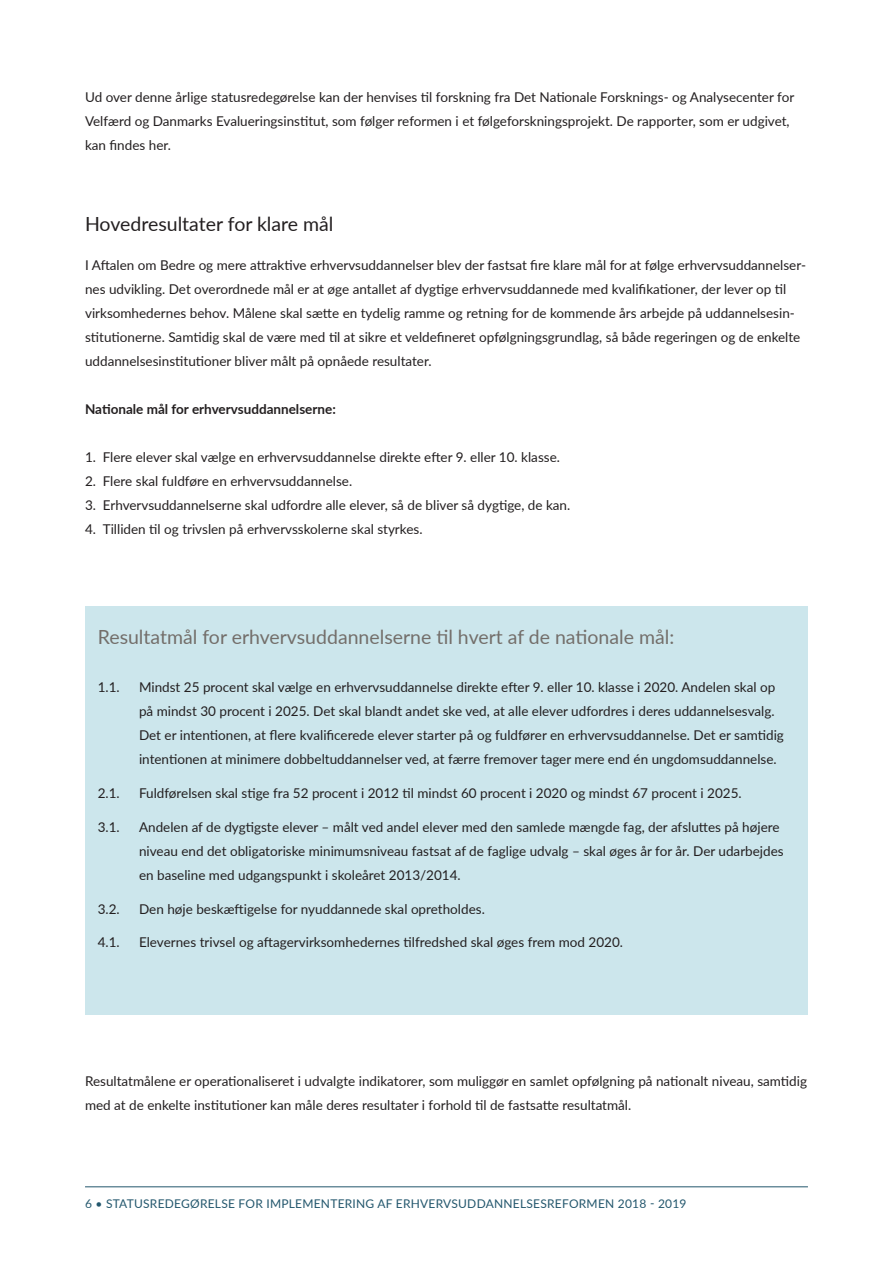
<style>
.page{position:relative;width:893px;height:1263px;background:#fff}
.page>*{position:absolute;margin:0;border:0;box-sizing:border-box;transform-origin:0 0}
.t1{font:19.5px "Lato";color:#736e6a}
.t2{font:19.5px "Lato";color:#231f20}
.t3{font:13.5px/24px "Lato";color:#231f20}
.t4{font:700 13.5px "Lato";color:#231f20}
.t5{font:12px "Lato";letter-spacing:.02em;color:#23576d}
</style>
<div class="page">
<div style="left:85px;top:606px;width:722px;height:408px;background:#cce6ec"></div>
<hr style="left:85px;top:1186px;width:723px;height:1px;background:#23576d">
<p class="t3" style="left:85px;top:85px;width:711px">Ud over denne årlige statusredegørelse kan der henvises til forskning fra Det Nationale Forsknings- og Analysecenter for<br>Velfærd og Danmarks Evalueringsinstitut, som følger reformen i et følgeforskningsprojekt. De rapporter, som er udgivet, kan findes her.</p>
<h3 class="t2" style="left:85px;top:210px;width:250px">Hovedresultater for klare mål</h3>
<p class="t3" style="left:85px;top:253px;width:722px">I Aftalen om Bedre og mere attraktive erhvervsuddannelser blev der fastsat fire klare mål for at følge erhvervsuddannelser&shy;nes udvikling. Det overordnede mål er at øge antallet af dygtige erhvervsuddannede med kvalifikationer, der lever op til virksomhedernes behov. Målene skal sætte en tydelig ramme og retning for de kommende års arbejde på uddannelsesin&shy;stitutionerne. Samtidig skal de være med til at sikre et veldefineret opfølgningsgrundlag, så både regeringen og de enkelte uddannelsesinstitutioner bliver målt på opnåede resultater.</p>
<h4 class="t4" style="left:85px;top:399px;width:252px">Nationale mål for erhvervsuddannelserne:</h4>
<p class="t3" style="left:85px;top:445px;width:476px">1. Flere elever skal vælge en erhvervsuddannelse direkte efter 9. eller 10. klasse.</p>
<p class="t3" style="left:85px;top:469px;width:269px">2. Flere skal fuldføre en erhvervsuddannelse.</p>
<p class="t3" style="left:85px;top:493px;width:487px">3. Erhvervsuddannelserne skal udfordre alle elever, så de bliver så dygtige, de kan.</p>
<p class="t3" style="left:85px;top:517px;width:339px">4. Tilliden til og trivslen på erhvervsskolerne skal styrkes.</p>
<h3 class="t1" style="left:98px;top:623px;width:578px">Resultatmål for erhvervsuddannelserne til hvert af de nationale mål:</h3>
<p class="t3" style="left:98px;top:675px;width:24px">1.1.</p>
<p class="t3" style="left:139px;top:675px;width:646px">Mindst 25 procent skal vælge en erhvervsuddannelse direkte efter 9. eller 10. klasse i 2020. Andelen skal op på mindst 30 procent i 2025. Det skal blandt andet ske ved, at alle elever udfordres i deres uddannelsesvalg.<br>Det er intentionen, at flere kvalificerede elever starter på og fuldfører en erhvervsuddannelse. Det er samtidig intentionen at minimere dobbeltuddannelser ved, at færre fremover tager mere end én ungdomsuddannelse.</p>
<p class="t3" style="left:98px;top:780px;width:24px">2.1.</p>
<p class="t3" style="left:139px;top:780px;width:604px">Fuldførelsen skal stige fra 52 procent i 2012 til mindst 60 procent i 2020 og mindst 67 procent i 2025.</p>
<p class="t3" style="left:98px;top:814px;width:24px">3.1.</p>
<p class="t3" style="left:139px;top:814px;width:646px">Andelen af de dygtigste elever – målt ved andel elever med den samlede mængde fag, der afsluttes på højere niveau end det obligatoriske minimumsniveau fastsat af de faglige udvalg – skal øges år for år. Der udarbejdes en baseline med udgangspunkt i skoleåret 2013/2014.</p>
<p class="t3" style="left:98px;top:896px;width:24px">3.2.</p>
<p class="t3" style="left:139px;top:896px;width:347px">Den høje beskæftigelse for nyuddannede skal opretholdes.</p>
<p class="t3" style="left:98px;top:930px;width:24px">4.1.</p>
<p class="t3" style="left:139px;top:930px;width:485px">Elevernes trivsel og aftagervirksomhedernes tilfredshed skal øges frem mod 2020.</p>
<p class="t3" style="left:85px;top:1069px;width:723px">Resultatmålene er operationaliseret i udvalgte indikatorer, som muliggør en samlet opfølgning på nationalt niveau, samtidig med at de enkelte institutioner kan måle deres resultater i forhold til de fastsatte resultatmål.</p>
<p class="t5" style="left:85px;top:1195px;width:603px">6 • STATUSREDEGØRELSE FOR IMPLEMENTERING AF ERHVERVSUDDANNELSESREFORMEN 2018 - 2019</p>
</div>
